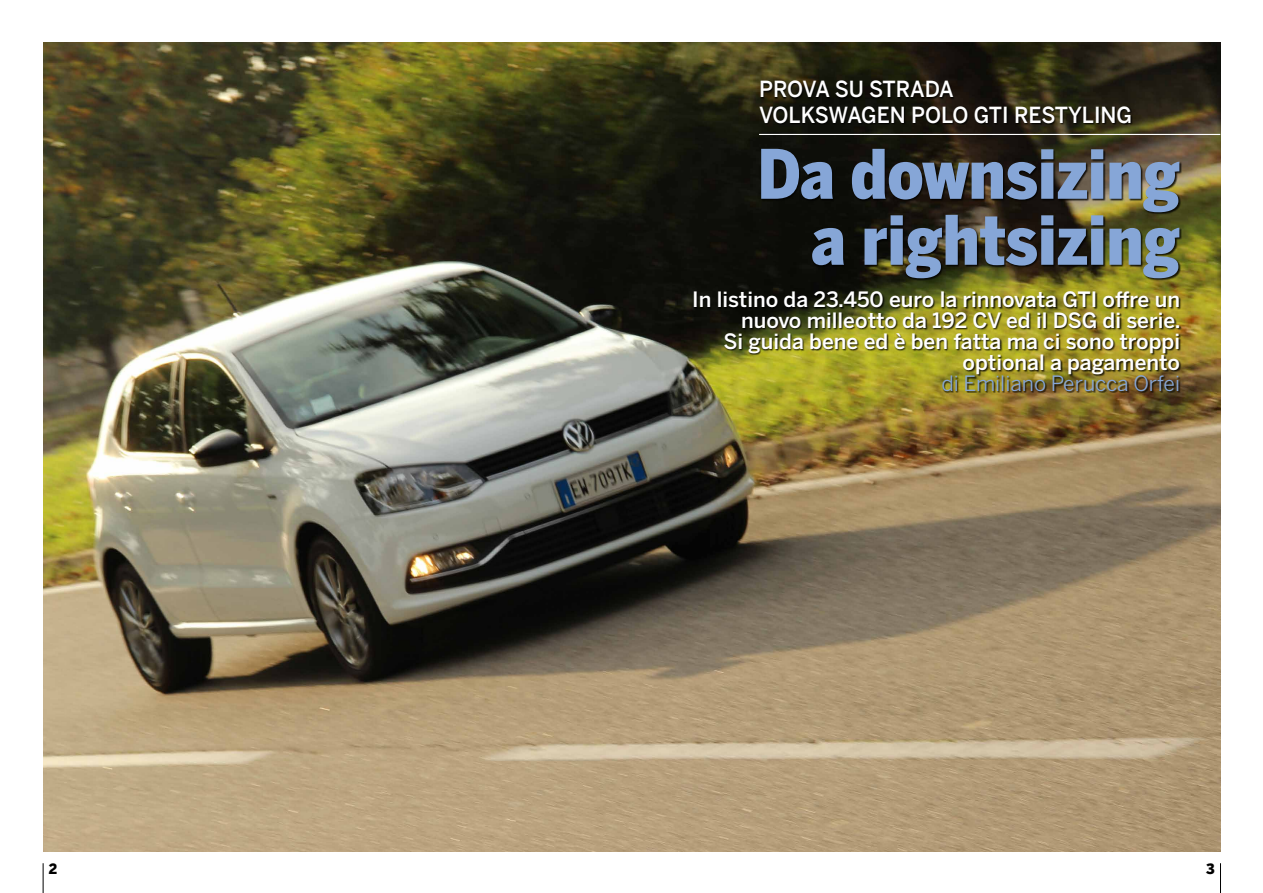
<style>
.page{position:relative;width:1263px;height:893px;background:#fff}
.page>*{position:absolute;margin:0;border:0;box-sizing:border-box;transform-origin:0 0}
.t1{font:900 67.5px/66px "Benton Sans Cond";color:#86a6d7;text-align:right}
.t2{font:500 22.05px/25.2px "Benton Sans";letter-spacing:-.005em;color:#fff;scale:.95 1}
.t3{font:500 21px/21px "Benton Sans";color:#fff;text-align:right}
.t4{font:21px "Benton Sans";color:#86a6d7}
.t5{font:900 14.1px "Benton Sans";color:#000;scale:.95 1}
</style>
<div class="page">
<hr style="left:43px;top:863px;width:1px;height:30px;background:#000">
<hr style="left:1220px;top:863px;width:1px;height:30px;background:#000">
<img style="left:43px;top:43px;width:1178px;height:808px">
<hr style="left:759px;top:134px;width:461px;height:1px;background:#fff">
<div style="left:694px;top:149px;width:488px;height:244px;background:#000;opacity:.85"></div>
<div style="left:759px;top:80px;width:374px;height:45px;background:#000;opacity:.85"></div>
<p class="t2" style="left:759px;top:76px;width:394px">PROVA SU STRADA<br>VOLKSWAGEN POLO GTI RESTYLING</p>
<h1 class="t1" style="left:757px;top:141px;width:424px">Da downsizing a rightsizing</h1>
<p class="t3" style="left:692px;top:288px;width:490px">In listino da 23.450 euro la rinnovata GTI offre un nuovo milleotto da 192 CV ed il DSG di serie.<br>Si guida bene ed è ben fatta ma ci sono troppi optional a pagamento</p>
<p class="t4" style="left:941px;top:371px;width:240px">di Emiliano Perucca Orfei</p>
<p class="t5" style="left:49px;top:860px;width:10px">2</p>
<p class="t5" style="left:1206px;top:860px;width:11px">3</p>
</div>
